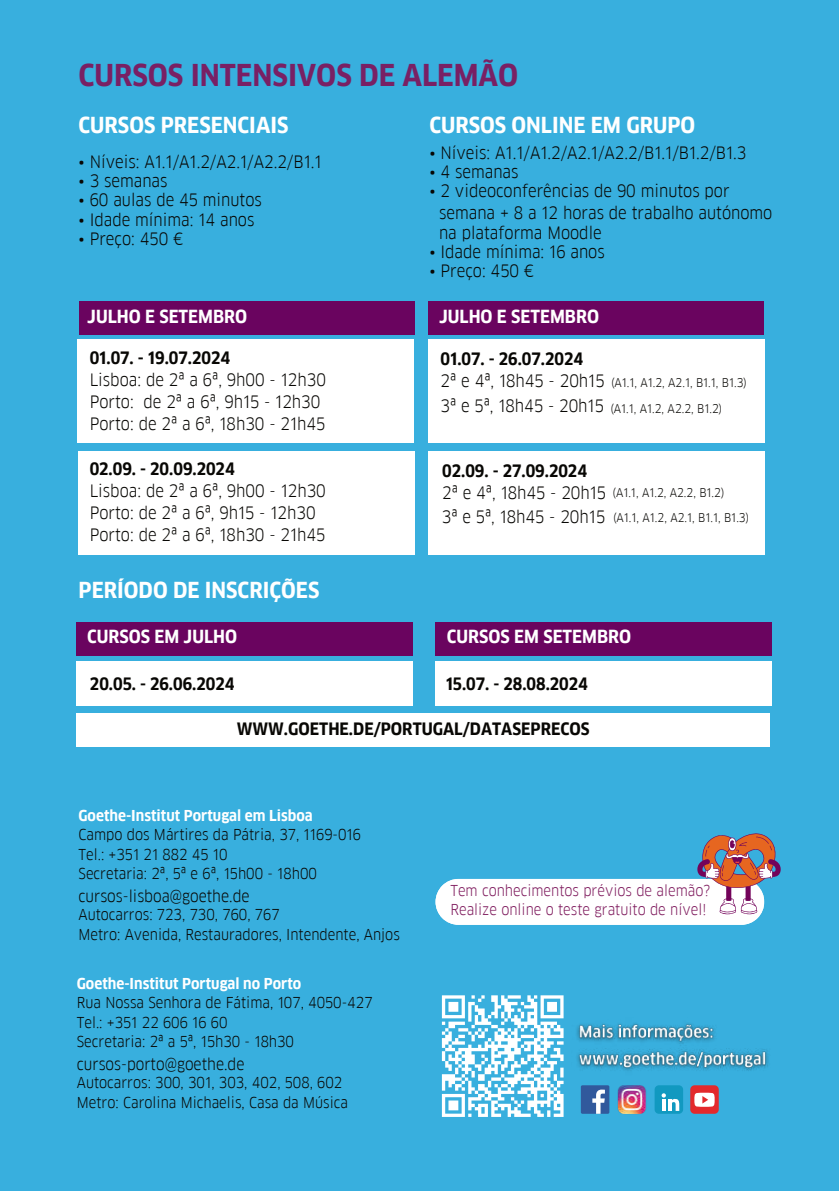
<style>
.page{position:relative;width:839px;height:1191px;background:#fff}
.page>*{position:absolute;margin:0;border:0;box-sizing:border-box;transform-origin:0 0}
.t1{font:700 29.4px "Goethe FF Clan";color:#792064}
.t2{font:700 21.6px "Goethe FF Clan";color:#fff}
.t3{font:700 17.6px "Goethe FF Clan";color:#fff}
.t4{font:16.6px/22.2px "Goethe FF Clan";color:#080704}
.t5{font:700 16.6px "Goethe FF Clan";color:#080704}
.t6{font:15.8px "Goethe FF Clan";color:#080704}
.t7{font:14.8px/19.6px "Goethe FF Clan";color:#080704}
.t8{font:14.8px/19.6px "Goethe FF Clan";color:#801d5f}
.t9{font:700 14.8px "Goethe FF Clan";color:#fff}
.t10{font:11.8px/24.4px "Goethe FF Clan";color:#080704}
.s1{font-size:16.6px}
</style>
<div class="page">
<div style="left:0;top:0;width:838px;height:1187px;background:#38afde"></div>
<div style="left:429px;top:301px;width:334px;height:35px;background:#6a045f"></div>
<div style="left:79px;top:301px;width:335px;height:35px;background:#6a045f"></div>
<div style="left:0;top:335px;width:838px;height:856px;background:#38afde"></div>
<div style="left:428px;top:339px;width:336px;height:103px;background:#fff"></div>
<div style="left:581px;top:1085px;width:28px;height:29px;background:#31599c;border-radius:2px"></div>
<svg style="left:592px;top:1090px;width:13px;height:24px"></svg>
<div style="left:690px;top:1085px;width:28px;height:29px;background:#e3292c;border-radius:4px"></div>
<svg style="left:694px;top:1093px;width:20px;height:14px"></svg>
<div style="left:654px;top:1085px;width:29px;height:29px;background:#1199c0;border-radius:4px"></div>
<svg style="left:661px;top:1093px;width:18px;height:18px"></svg>
<img style="left:617px;top:1085px;width:29px;height:29px">
<img style="left:576px;top:1023px;width:193px;height:48px">
<div style="left:77px;top:622px;width:336px;height:34px;background:#6a045f"></div>
<div style="left:435px;top:622px;width:336px;height:34px;background:#6a045f"></div>
<div style="left:77px;top:661px;width:336px;height:45px;background:#fff"></div>
<div style="left:435px;top:661px;width:336px;height:45px;background:#fff"></div>
<div style="left:77px;top:713px;width:693px;height:34px;background:#fff"></div>
<div style="left:77px;top:339px;width:336px;height:103px;background:#fff"></div>
<div style="left:79px;top:451px;width:335px;height:103px;background:#fff"></div>
<div style="left:428px;top:451px;width:336px;height:103px;background:#fff"></div>
<svg style="left:435px;top:833px;width:345px;height:92px"></svg>
<svg style="left:442px;top:995px;width:121px;height:122px"></svg>
<h1 class="t1" style="left:79px;top:58px;width:441px">CURSOS INTENSIVOS DE ALEMÃO</h1>
<h2 class="t2" style="left:79px;top:112px;width:211px">CURSOS PRESENCIAIS</h2>
<p class="t4" style="left:79px;top:151px;width:244px">• Níveis: A1.1/A1.2/A2.1/A2.2/B1.1</p>
<p class="t4" style="left:79px;top:170px;width:90px">• 3 semanas</p>
<p class="t4" style="left:79px;top:189px;width:185px">• 60 aulas de 45 minutos</p>
<p class="t4" style="left:79px;top:208px;width:177px">• Idade mínima: 14 anos</p>
<p class="t4" style="left:79px;top:228px;width:106px">• Preço: 450 €</p>
<h2 class="t2" style="left:429px;top:112px;width:267px">CURSOS ONLINE EM GRUPO</h2>
<p class="t4" style="left:429px;top:142px;width:319px">• Níveis: A1.1/A1.2/A2.1/A2.2/B1.1/B1.2/B1.3</p>
<p class="t4" style="left:429px;top:161px;width:91px">• 4 semanas</p>
<p class="t4" style="left:439px;top:180px;width:335px;text-indent:-10px">• 2 videoconferências de 90 minutos por semana + 8 a 12 horas de trabalho autónomo</p>
<p class="t4" style="left:439px;top:222px;width:164px">na plataforma Moodle</p>
<p class="t4" style="left:429px;top:241px;width:177px">• Idade mínima: 16 anos</p>
<p class="t4" style="left:429px;top:260px;width:106px">• Preço: 450 €</p>
<p class="t3" style="left:87px;top:307px;width:161px">JULHO E SETEMBRO</p>
<p class="t3" style="left:439px;top:307px;width:161px">JULHO E SETEMBRO</p>
<p class="t5" style="left:90px;top:348px;width:142px">01.07. - 19.07.2024</p>
<p class="t4" style="left:90px;top:369px;width:238px">Lisboa: de 2ª a 6ª, 9h00 - 12h30<br>Porto: de 2ª a 6ª, 9h15 - 12h30<br>Porto: de 2ª a 6ª, 18h30 - 21h45</p>
<p class="t5" style="left:90px;top:459px;width:147px">02.09. - 20.09.2024</p>
<p class="t4" style="left:90px;top:480px;width:238px">Lisboa: de 2ª a 6ª, 9h00 - 12h30<br>Porto: de 2ª a 6ª, 9h15 - 12h30<br>Porto: de 2ª a 6ª, 18h30 - 21h45</p>
<h2 class="t2" style="left:79px;top:578px;width:242px">PERÍODO DE INSCRIÇÕES</h2>
<p class="t5" style="left:440px;top:349px;width:144px">01.07. - 26.07.2024</p>
<p class="t10" style="left:440px;top:370px;width:308px"><span class="s1">2ª e 4ª, 18h45 - 20h15</span> (A1.1, A1.2, A2.1, B1.1, B1.3)</p>
<p class="t10" style="left:610px;top:396px;width:113px">(A1.1, A1.2, A2.2, B1.2)</p>
<p class="t4" style="left:440px;top:395px;width:165px">3ª e 5ª, 18h45 - 20h15</p>
<p class="t5" style="left:442px;top:461px;width:146px">02.09. - 27.09.2024</p>
<p class="t4" style="left:442px;top:481px;width:166px;line-height:23.6px">2ª e 4ª, 18h45 - 20h15<br>3ª e 5ª, 18h45 - 20h15</p>
<p class="t10" style="left:612px;top:481px;width:138px">(A1.1, A1.2, A2.2, B1.2) (A1.1, A1.2, A2.1, B1.1, B1.3)</p>
<p class="t3" style="left:87px;top:626px;width:151px">CURSOS EM JULHO</p>
<p class="t3" style="left:447px;top:626px;width:186px">CURSOS EM SETEMBRO</p>
<p class="t5" style="left:90px;top:674px;width:146px">20.05. - 26.06.2024</p>
<p class="t5" style="left:445px;top:674px;width:144px">15.07. - 28.08.2024</p>
<p class="t5" style="left:237px;top:719px;width:354px">WWW.GOETHE.DE/PORTUGAL/DATASEPRECOS</p>
<p class="t9" style="left:79px;top:807px;width:236px">Goethe-Institut Portugal em Lisboa</p>
<p class="t7" style="left:79px;top:825px;width:284px">Campo dos Mártires da Pátria, 37, 1169-016<br>Tel.: +351 21 882 45 10<br>Secretaria: 2ª, 5ª e 6ª, 15h00 - 18h00</p>
<p class="t6" style="left:79px;top:886px;width:173px">cursos-lisboa@goethe.de</p>
<p class="t7" style="left:79px;top:905px;width:323px">Autocarros: 723, 730, 760, 767<br>Metro: Avenida, Restauradores, Intendente, Anjos</p>
<p class="t9" style="left:77px;top:974px;width:226px">Goethe-Institut Portugal no Porto</p>
<p class="t7" style="left:77px;top:993px;width:297px">Rua Nossa Senhora de Fátima, 107, 4050-427<br>Tel.: +351 22 606 16 60<br>Secretaria: 2ª a 5ª, 15h30 - 18h30</p>
<p class="t6" style="left:77px;top:1054px;width:169px">cursos-porto@goethe.de</p>
<p class="t7" style="left:77px;top:1073px;width:273px">Autocarros: 300, 301, 303, 402, 508, 602<br>Metro: Carolina Michaelis, Casa da Música</p>
<p class="t8" style="left:450px;top:880px;width:261px">Tem conhecimentos prévios de alemão?<br>Realize online o teste gratuito de nível!</p>
</div>
